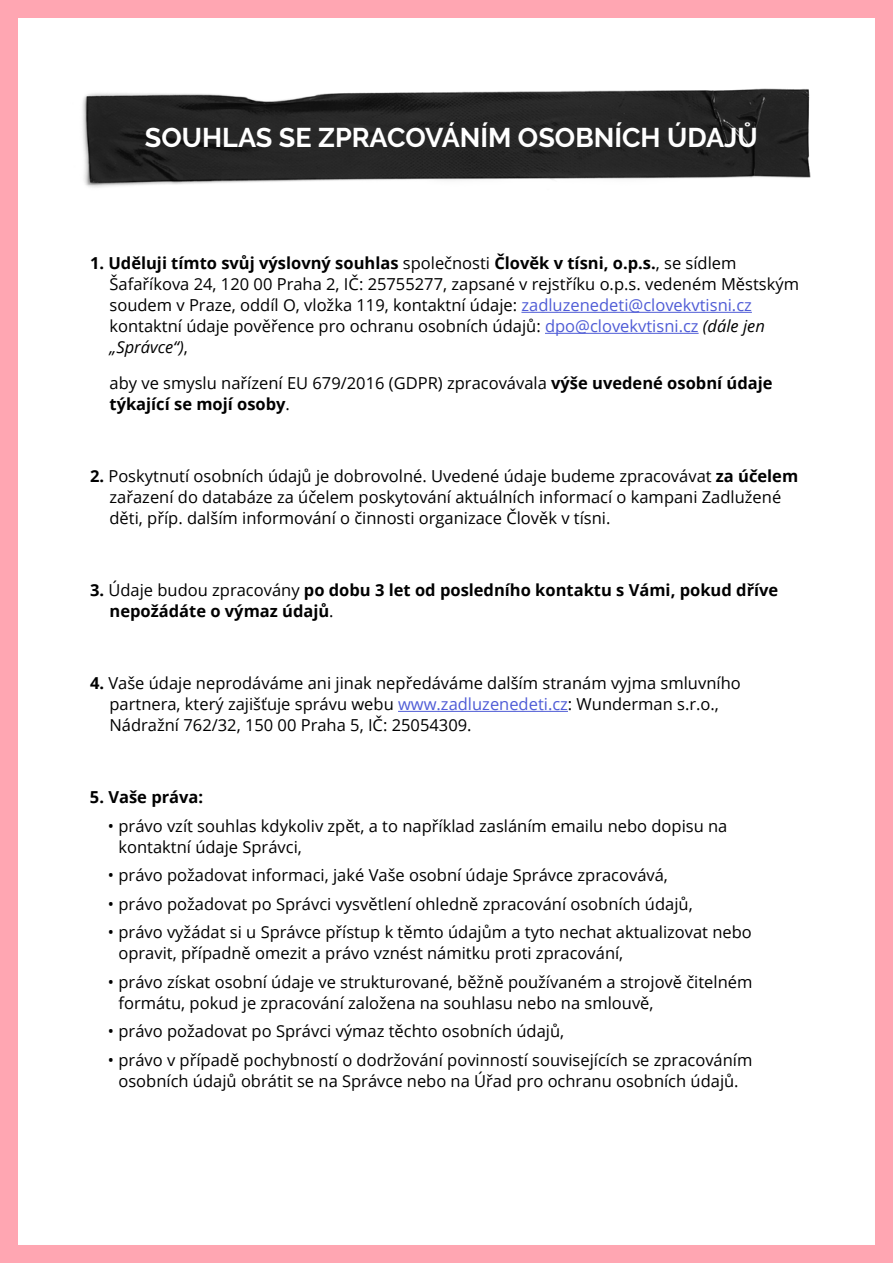
<style>
.page{position:relative;width:893px;height:1263px;background:#fff}
.page>*{position:absolute;margin:0;border:0;box-sizing:border-box;transform-origin:0 0}
.t1{font:700 27px "Raleway";color:#fff}
.t2{font:16.5px/21px "Open Sans";color:#000}
.t3{font:700 16.5px/21px "Open Sans";color:#000}
.s1{font-weight:700}
.s2{color:#4f5cd6}
.s3{font-style:italic}
.s4{font-weight:400}
</style>
<div class="page">
<div style="left:0;top:0;width:893px;height:1263px;border:18px solid #ffa6b2"></div>
<img style="left:82px;top:88px;width:729px;height:100px">
<hr style="left:521px;top:312px;width:231px;height:1px;background:#4f5cd6">
<hr style="left:545px;top:333px;width:154px;height:1px;background:#4f5cd6">
<hr style="left:398px;top:711px;width:170px;height:1px;background:#4f5cd6">
<h1 class="t1" style="left:145px;top:122px;width:614px">SOUHLAS SE ZPRACOVÁNÍM OSOBNÍCH ÚDAJŮ</h1>
<p class="t2" style="left:110px;top:252px;width:691px;text-indent:-20px"><span class="s1">1. Uděluji tímto svůj výslovný souhlas</span> společnosti <span class="s1">Člověk v tísni, o.p.s.</span>, se sídlem Šafaříkova 24, 120 00 Praha 2, IČ: 25755277, zapsané v rejstříku o.p.s. vedeném Městským soudem v Praze, oddíl O, vložka 119, kontaktní údaje: <span class="s2">zadluzenedeti@clovekvtisni.cz </span>kontaktní údaje pověřence pro ochranu osobních údajů: <span class="s2">dpo@clovekvtisni.cz</span> <span class="s3">(dále jen „Správce“)</span>,</p>
<p class="t2" style="left:110px;top:372px;width:664px">aby ve smyslu nařízení EU 679/2016 (GDPR) zpracovávala <span class="s1">výše uvedené osobní údaje týkající se mojí osoby</span>.</p>
<p class="t2" style="left:110px;top:465px;width:690px;text-indent:-20px"><span class="s1">2.</span> Poskytnutí osobních údajů je dobrovolné. Uvedené údaje budeme zpracovávat <span class="s1">za účelem </span>zařazení do databáze za účelem poskytování aktuálních informací o kampani Zadlužené děti, příp. dalším informování o činnosti organizace Člověk v tísni.</p>
<p class="t3" style="left:110px;top:579px;width:670px;text-indent:-20px">3. <span class="s4">Údaje budou zpracovány</span> po dobu 3 let od posledního kontaktu s Vámi, pokud dříve nepožádáte o výmaz údajů<span class="s4">.</span></p>
<p class="t2" style="left:109px;top:672px;width:633px;text-indent:-19px"><span class="s1">4.</span> Vaše údaje neprodáváme ani jinak nepředáváme dalším stranám vyjma smluvního partnera, který zajišťuje správu webu <span class="s2">www.zadluzenedeti.cz</span>: Wunderman s.r.o.,<br>Nádražní 762/32, 150 00 Praha 5, IČ: 25054309.</p>
<p class="t3" style="left:90px;top:786px;width:115px">5. Vaše práva:</p>
<p class="t2" style="left:118px;top:815px;width:610px;text-indent:-10px">• právo vzít souhlas kdykoliv zpět, a to například zasláním emailu nebo dopisu na kontaktní údaje Správci,</p>
<p class="t2" style="left:108px;top:864px;width:561px">• právo požadovat informaci, jaké Vaše osobní údaje Správce zpracovává,</p>
<p class="t2" style="left:108px;top:893px;width:586px">• právo požadovat po Správci vysvětlení ohledně zpracování osobních údajů,</p>
<p class="t2" style="left:118px;top:921px;width:635px;text-indent:-10px">• právo vyžádat si u Správce přístup k těmto údajům a tyto nechat aktualizovat nebo opravit, případně omezit a právo vznést námitku proti zpracování,</p>
<p class="t2" style="left:118px;top:971px;width:635px;text-indent:-10px">• právo získat osobní údaje ve strukturované, běžně používaném a strojově čitelném formátu, pokud je zpracování založena na souhlasu nebo na smlouvě,</p>
<p class="t2" style="left:108px;top:1020px;width:458px">• právo požadovat po Správci výmaz těchto osobních údajů,</p>
<p class="t2" style="left:108px;top:1049px;width:646px;text-align:center">• právo v případě pochybností o dodržování povinností souvisejících se zpracováním osobních údajů obrátit se na Správce nebo na Úřad pro ochranu osobních údajů.</p>
</div>
